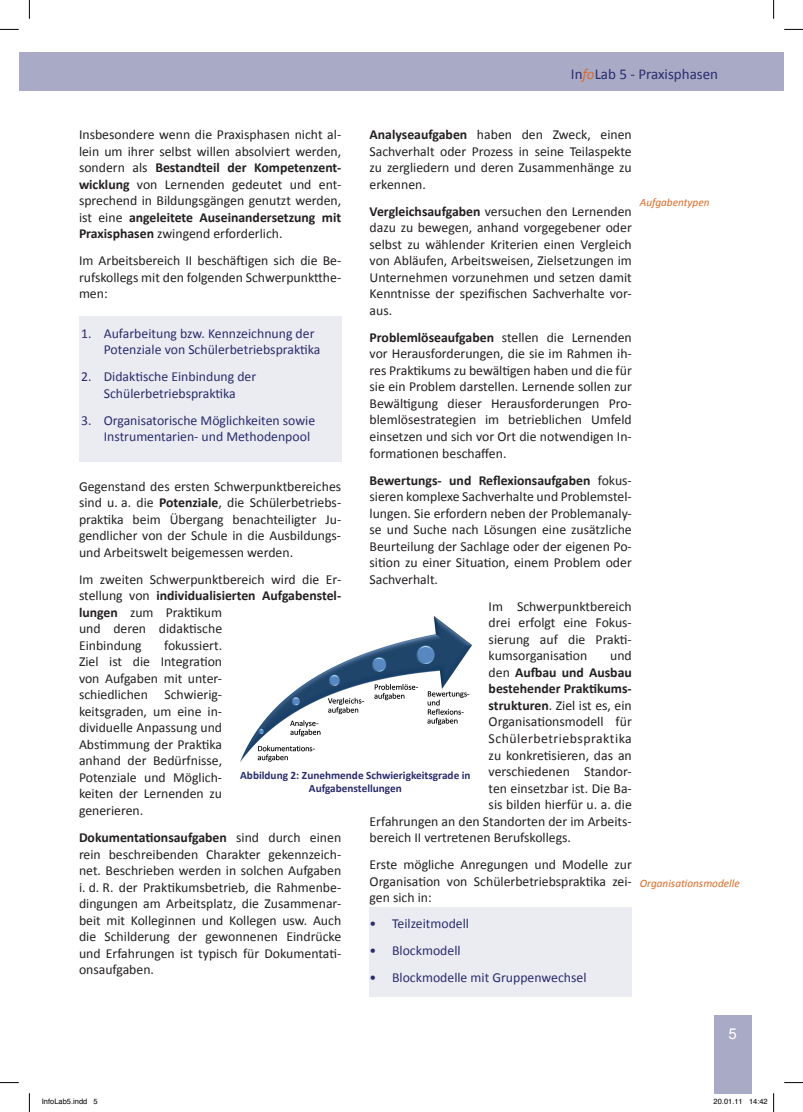
<style>
.page{position:relative;width:803px;height:1112px;background:#fff}
.page>*{position:absolute;margin:0;border:0;box-sizing:border-box;transform-origin:0 0}
.t1{font:15px "Calibri";color:#292d6e}
.t2{font:15px "Arial";color:#fff}
.t3{font:13.75px/16.5px "Calibri";color:#231f20;text-align:justify}
.t4{font:13.75px/16.5px "Calibri";color:#292c6d}
.t5{font:700 13.75px "Calibri";color:#231f20}
.t6{font:700 11.25px/13.5px "Calibri";color:#292c6d;text-align:center}
.t7{font:italic 11.25px "Calibri";color:#dc6a26}
.t8{font:7.5px "Helvetica";color:#000}
.s1{font-style:italic;color:#dc6a26}
.s2{font-weight:700}
.s3{font-weight:400}
</style>
<div class="page">
<div style="left:19px;top:52px;width:10px;height:39px;background:#a9aac5"></div>
<div style="left:714px;top:1014px;width:37px;height:78px;background:#a9aac5"></div>
<div style="left:29px;top:52px;width:755px;height:39px;background:#a9aac5"></div>
<div style="left:79px;top:316px;width:262px;height:146px;background:#ebecf2"></div>
<img style="left:240px;top:616px;width:232px;height:146px">
<div style="left:370px;top:906px;width:262px;height:90px;background:#ebecf2"></div>
<svg style="left:0;top:29px;width:19px;height:1px"></svg>
<svg style="left:784px;top:29px;width:19px;height:1px"></svg>
<svg style="left:0;top:1082px;width:19px;height:1px"></svg>
<svg style="left:784px;top:1082px;width:19px;height:1px"></svg>
<svg style="left:29px;top:0;width:1px;height:19px"></svg>
<svg style="left:29px;top:1093px;width:1px;height:18px"></svg>
<svg style="left:773px;top:0;width:1px;height:19px"></svg>
<svg style="left:749px;top:1092px;width:25px;height:19px"></svg>
<p class="t1" style="left:571px;top:65px;width:149px">In<span class="s1">fo</span>Lab 5 - Praxisphasen</p>
<p class="t3" style="left:370px;top:125px;width:264px"><span class="s2">Analyseaufgaben</span> haben den Zweck, einen Sachverhalt oder Prozess in seine Teilaspekte zu zergliedern und deren Zusammenhänge zu erkennen.</p>
<p class="t3" style="left:370px;top:202px;width:264px"><span class="s2">Vergleichsaufgaben</span> versuchen den Lernenden dazu zu bewegen, anhand vorgegebener oder selbst zu wählender Kriterien einen Vergleich von Abläufen, Arbeitsweisen, Zielsetzungen im Unternehmen vorzunehmen und setzen damit Kenntnisse der spezifischen Sachverhalte vor&shy;aus.</p>
<p class="t3" style="left:370px;top:328px;width:264px"><span class="s2">Problemlöseaufgaben</span> stellen die Lernenden vor Herausforderungen, die sie im Rahmen ih&shy;res Praktikums zu bewältigen haben und die für sie ein Problem darstellen. Lernende sollen zur Bewältigung dieser Herausforderungen Pro&shy;blemlösestrategien im betrieblichen Umfeld einsetzen und sich vor Ort die notwendigen In&shy;formationen beschaffen.</p>
<p class="t3" style="left:370px;top:471px;width:264px"><span class="s2">Bewertungs- und Reflexionsaufgaben</span> fokus&shy;sieren komplexe Sachverhalte und Problemstel&shy;lungen. Sie erfordern neben der Problemanaly&shy;se und Suche nach Lösungen eine zusätzliche Beurteilung der Sachlage oder der eigenen Po&shy;sition zu einer Situation, einem Problem oder Sachverhalt.</p>
<p class="t3" style="left:489px;top:597px;width:145px">Im Schwerpunktbereich drei erfolgt eine Fokus&shy;sierung auf die Prakti&shy;kumsorganisation</p>
<p class="t3" style="left:79px;top:125px;width:264px">Insbesondere wenn die Praxisphasen nicht al&shy;lein um ihrer selbst willen absolviert werden, sondern als <span class="s2">Bestandteil der Kompetenzent&shy;wicklung</span> von Lernenden gedeutet und ent&shy;sprechend in Bildungsgängen genutzt werden, ist eine <span class="s2">angeleitete Auseinandersetzung mit Praxisphasen</span> zwingend erforderlich.</p>
<p class="t3" style="left:79px;top:252px;width:264px">Im Arbeitsbereich II beschäftigen sich die Be&shy;rufskollegs mit den folgenden Schwerpunktthe&shy;men:</p>
<p class="t7" style="left:640px;top:195px;width:71px">Aufgabentypen</p>
<p class="t4" style="left:104px;top:324px;width:218px;text-indent:-22px">1. Aufarbeitung bzw. Kennzeichnung der<br>Potenziale von Schülerbetriebspraktika</p>
<p class="t4" style="left:81px;top:367px;width:176px;text-align:center">2. Didaktische Einbindung der<br>Schülerbetriebspraktika</p>
<p class="t4" style="left:104px;top:411px;width:213px;text-indent:-22px">3. Organisatorische Möglichkeiten sowie<br>Instrumentarien- und Methodenpool</p>
<p class="t3" style="left:79px;top:477px;width:264px">Gegenstand des ersten Schwerpunktbereiches sind u. a. die <span class="s2">Potenziale</span>, die Schülerbetriebs&shy;praktika beim Übergang benachteiligter Ju&shy;gendlicher von der Schule in die Ausbildungs&shy;und Arbeitswelt beigemessen werden.</p>
<p class="t3" style="left:79px;top:570px;width:264px;text-align:left">Im zweiten Schwerpunktbereich wird die Er&shy;stellung von <span class="s2">individualisierten Aufgabenstel&shy;lungen</span> zum Praktikum<br>und deren didaktische<br>Einbindung</p>
<p class="t3" style="left:79px;top:636px;width:145px;text-indent:85px">fokussiert.<br>Ziel ist die Integration von Aufgaben mit unter&shy;schiedlichen Schwierig&shy;keitsgraden, um eine in&shy;dividuelle Anpassung und Abstimmung der Praktika anhand der Bedürfnisse, Potenziale und Möglich&shy;keiten der Lernenden zu generieren.</p>
<p class="t3" style="left:79px;top:828px;width:264px"><span class="s2">Dokumentationsaufgaben</span> sind durch einen rein beschreibenden Charakter gekennzeich&shy;net. Beschrieben werden in solchen Aufgaben i. d. R. der Praktikumsbetrieb, die Rahmenbe&shy;dingungen am Arbeitsplatz, die Zusammenar&shy;beit mit Kolleginnen und Kollegen usw. Auch die Schilderung der gewonnenen Eindrücke und Erfahrungen ist typisch für Dokumentati&shy;onsaufgaben.</p>
<p class="t3" style="left:610px;top:646px;width:23px">und</p>
<p class="t5" style="left:489px;top:663px;width:145px"><span class="s3">den</span> Aufbau und Ausbau</p>
<p class="t5" style="left:489px;top:680px;width:145px">bestehender Praktikums-</p>
<p class="t3" style="left:489px;top:696px;width:145px"><span class="s2">strukturen</span>. Ziel ist es, ein</p>
<p class="t3" style="left:489px;top:712px;width:145px">Organisationsmodell für</p>
<p class="t3" style="left:489px;top:729px;width:145px">Schülerbetriebspraktika</p>
<p class="t3" style="left:489px;top:745px;width:145px">zu konkretisieren, das an</p>
<p class="t3" style="left:489px;top:762px;width:145px">verschiedenen Standor-</p>
<p class="t3" style="left:489px;top:778px;width:145px">ten einsetzbar ist. Die Ba-</p>
<p class="t3" style="left:489px;top:795px;width:145px">sis bilden hierfür u. a. die</p>
<p class="t3" style="left:370px;top:811px;width:264px">Erfahrungen an den Standorten der im Arbeits-</p>
<p class="t3" style="left:370px;top:828px;width:203px">bereich II vertretenen Berufskollegs.</p>
<p class="t3" style="left:370px;top:855px;width:264px">Erste mögliche Anregungen und Modelle zur Organisation von Schülerbetriebspraktika zei&shy;gen sich in:</p>
<p class="t6" style="left:240px;top:767px;width:232px">Abbildung 2: Zunehmende Schwierigkeitsgrade in<br>Aufgabenstellungen</p>
<p class="t7" style="left:640px;top:876px;width:101px">Organisationsmodelle</p>
<p class="t4" style="left:370px;top:914px;width:101px">• Teilzeitmodell</p>
<p class="t4" style="left:370px;top:941px;width:93px">• Blockmodell</p>
<p class="t4" style="left:370px;top:968px;width:218px">• Blockmodelle mit Gruppenwechsel</p>
<p class="t2" style="left:728px;top:1023px;width:10px">5</p>
<p class="t8" style="left:42px;top:1095px;width:57px">InfoLab5.indd 5</p>
<p class="t8" style="left:713px;top:1095px;width:56px">20.01.11 14:42</p>
</div>
